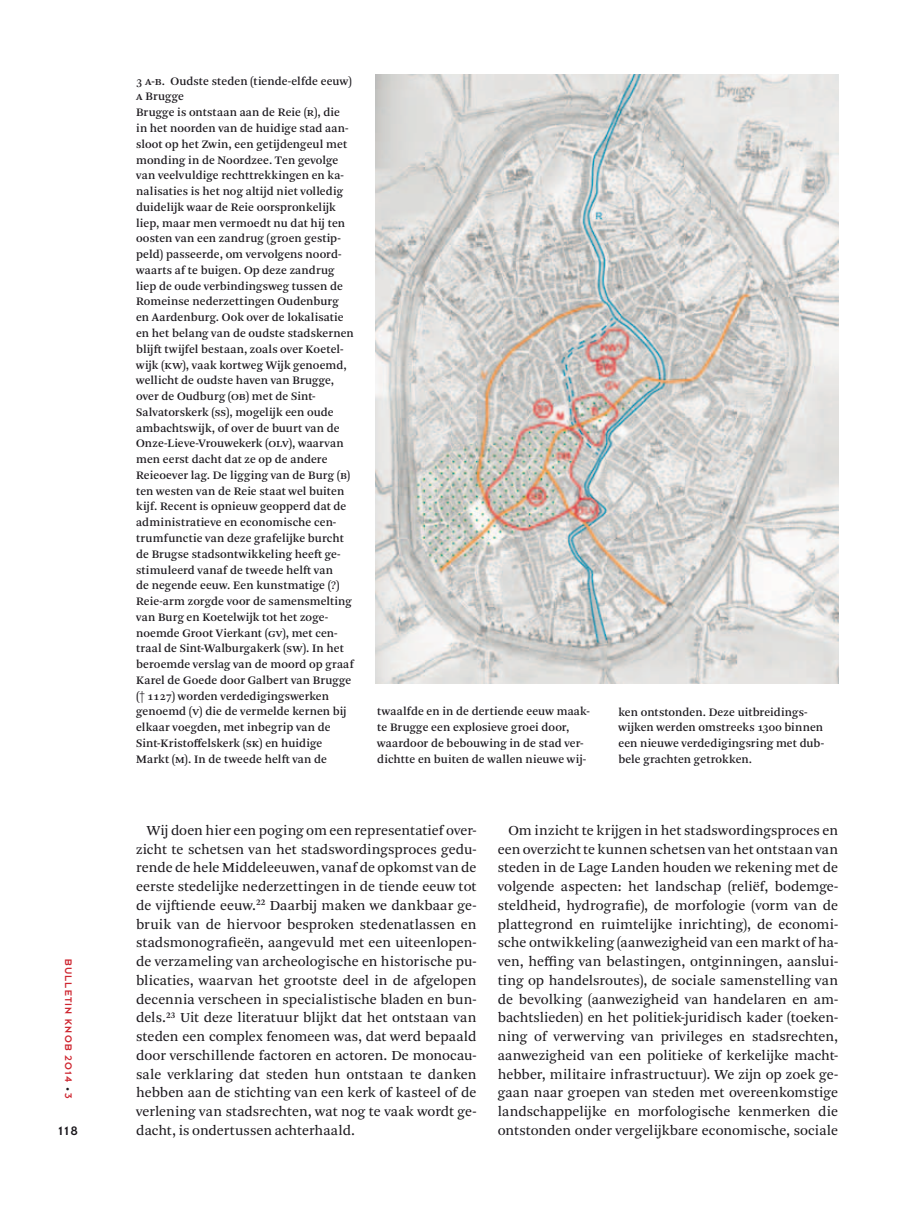
<style>
.page{position:relative;width:902px;height:1212px;background:#fff}
.page>*{position:absolute;margin:0;border:0;box-sizing:border-box;transform-origin:0 0}
.t1{font:14.4px/18.8px "Arnhem Pro Blond";color:#1a171c;text-align:justify}
.t2{font:13.5px "Dessau Pro";color:#1a171c}
.t3{font:12px/15.8px "Arnhem Pro";letter-spacing:.01em;color:#1a171c}
.t4{font:10.5px "Dessau Pro";letter-spacing:.11em;color:#ce252f}
.s1{font-size:8.25px;color:#1a171c}
</style>
<div class="page">
<img style="left:375px;top:74px;width:463px;height:610px">
<p class="t4" style="left:74px;top:959px;width:141px;rotate:90deg">bulletin knob 2014 <span class="s1">•</span> 3</p>
<p class="t2" style="left:58px;top:1123px;width:22px">118</p>
<p class="t3" style="left:136px;top:73px;width:219px">3 a-b. Oudste steden (tiende-elfde eeuw) a Brugge<br>Brugge is ontstaan aan de Reie (R), die in het noorden van de huidige stad aan&shy;sloot op het Zwin, een getijdengeul met monding in de Noordzee. Ten gevolge van veelvuldige rechttrekkingen en ka&shy;nalisaties is het nog altijd niet volledig duidelijk waar de Reie oorspronkelijk liep, maar men vermoedt nu dat hij ten oosten van een zandrug (groen gestip&shy;peld) passeerde, om vervolgens noord&shy;waarts af te buigen. Op deze zandrug liep de oude verbindingsweg tussen de Romeinse nederzettingen Oudenburg en Aardenburg. Ook over de lokalisatie en het belang van de oudste stadskernen blijft twijfel bestaan, zoals over Koetel&shy;wijk (KW), vaak kortweg Wijk genoemd, wellicht de oudste haven van Brugge, over de Oudburg (OB) met de Sint-Salvatorskerk (SS), mogelijk een oude ambachtswijk, of over de buurt van de Onze-Lieve-Vrouwekerk (OLV), waarvan men eerst dacht dat ze op de andere Reieoever lag. De ligging van de Burg (B) ten westen van de Reie staat wel buiten kijf. Recent is opnieuw geopperd dat de administratieve en economische cen&shy;trumfunctie van deze grafelijke burcht de Brugse stadsontwikkeling heeft ge&shy;stimuleerd vanaf de tweede helft van<br>de negende eeuw. Een kunstmatige (?)<br>Reie-arm zorgde voor de samensmelting van Burg en Koetelwijk tot het zoge&shy;noemde Groot Vierkant (GV), met cen&shy;traal de Sint-Walburgakerk (SW). In het beroemde verslag van de moord op graaf Karel de Goede door Galbert van Brugge († 1127) worden verdedigingswerken genoemd (V) die de vermelde kernen bij elkaar voegden, met inbegrip van de Sint-Kristoffelskerk (SK) en huidige Markt (M). In de tweede helft van de</p>
<p class="t3" style="left:377px;top:704px;width:214px">twaalfde en in de dertiende eeuw maak&shy;te Brugge een explosieve groei door, waardoor de bebouwing in de stad ver&shy;dichtte en buiten de wallen nieuwe wij-</p>
<p class="t3" style="left:618px;top:704px;width:207px">ken ontstonden. Deze uitbreidings&shy;wijken werden omstreeks 1300 binnen een nieuwe verdedigingsring met dub&shy;bele grachten getrokken.</p>
<p class="t1" style="left:136px;top:821px;width:342px;text-indent:11px">Wij doen hier een poging om een representatief over&shy;zicht te schetsen van het stadswordingsproces gedu&shy;rende de hele Middeleeuwen, vanaf de opkomst van de eerste stedelijke nederzettingen in de tiende eeuw tot de vijftiende eeuw.<sup>22</sup> Daarbij maken we dankbaar ge&shy;bruik van de hiervoor besproken stedenatlassen en stadsmonografieën, aangevuld met een uiteenlopen&shy;de verzameling van archeologische en historische pu&shy;blicaties, waarvan het grootste deel in de afgelopen decennia verscheen in specialistische bladen en bun&shy;dels.<sup>23</sup> Uit deze literatuur blijkt dat het ontstaan van steden een complex fenomeen was, dat werd bepaald door verschillende factoren en actoren. De monocau&shy;sale verklaring dat steden hun ontstaan te danken hebben aan de stichting van een kerk of kasteel of de verlening van stadsrechten, wat nog te vaak wordt ge&shy;dacht, is ondertussen achterhaald.</p>
<p class="t1" style="left:497px;top:821px;width:342px;text-indent:11px">Om inzicht te krijgen in het stadswordingsproces en een overzicht te kunnen schetsen van het ontstaan van steden in de Lage Landen houden we rekening met de volgende aspecten: het landschap (reliëf, bodemge&shy;steldheid, hydrografie), de morfologie (vorm van de plattegrond en ruimtelijke inrichting), de economi&shy;sche ontwikkeling (aanwezigheid van een markt of ha&shy;ven, heffing van belastingen, ontginningen, aanslui&shy;ting op handelsroutes), de sociale samenstelling van de bevolking (aanwezigheid van handelaren en am&shy;bachtslieden) en het politiek-juridisch kader (toeken&shy;ning of verwerving van privileges en stadsrechten, aanwezigheid van een politieke of kerkelijke macht&shy;hebber, militaire infrastructuur). We zijn op zoek ge&shy;gaan naar groepen van steden met overeenkomstige landschappelijke en morfologische kenmerken die ontstonden onder vergelijkbare economische, sociale</p>
</div>
